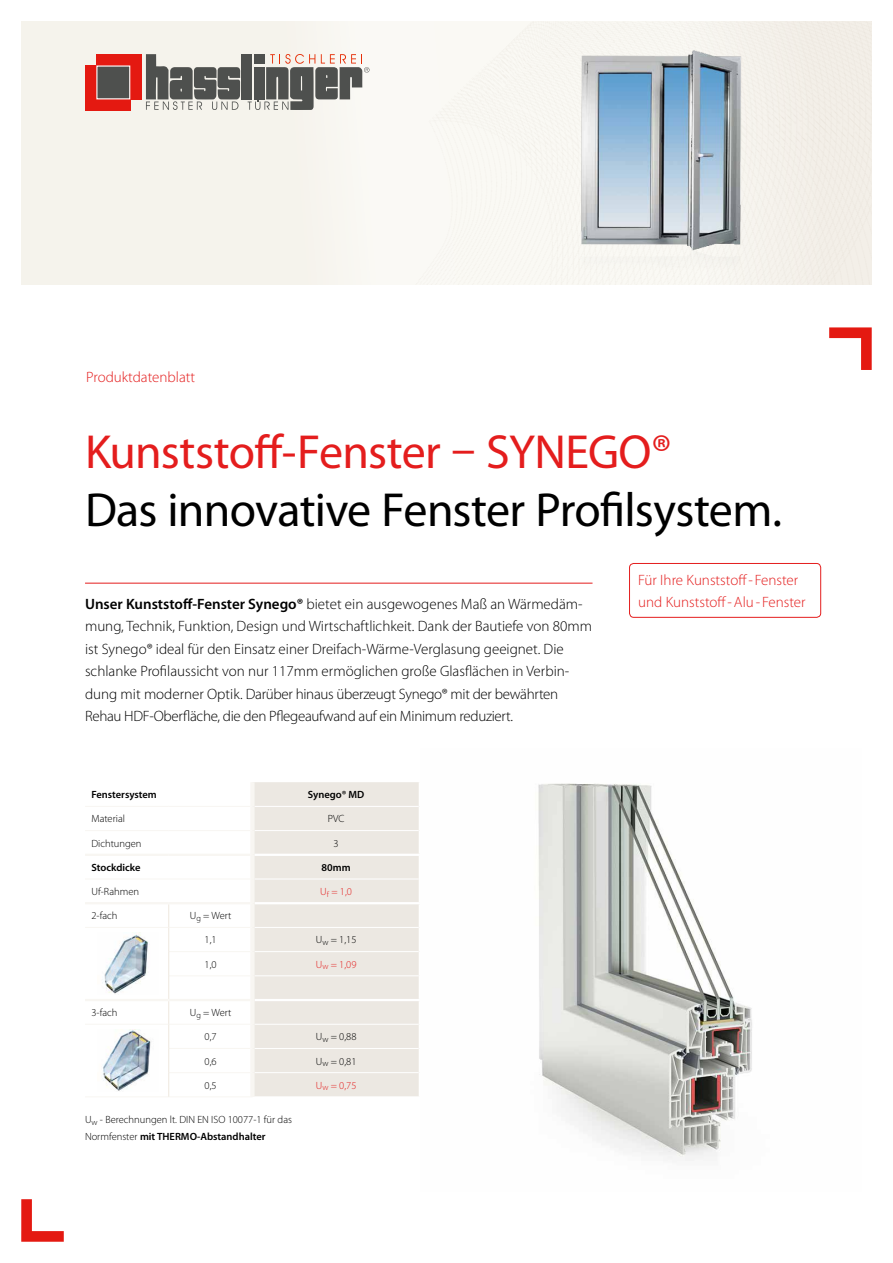
<style>
.page{position:relative;width:893px;height:1263px;background:#fff}
.page>*{position:absolute;margin:0;border:0;box-sizing:border-box;transform-origin:0 0}
.t1{font:48px "Myriad Pro";letter-spacing:-.015em;color:#000}
.t2{font:48px "Myriad Pro";letter-spacing:-.015em;color:#e41d1d}
.t3{font:300 15px/22.5px "Myriad Pro";color:#000}
.t4{font:300 15px/22.5px "Myriad Pro";color:#e41d1d}
.t5{font:300 10.5px/16.5px "Myriad Pro";color:#000}
.t6{font:600 10.5px "Myriad Pro";color:#000}
.t7{font:300 10.5px "Myriad Pro";color:#e41d1d}
.s1{font-weight:600}
</style>
<div class="page">
<div style="left:21px;top:21px;width:851px;height:264px;background:#f5f3ec"></div>
<div style="left:96px;top:54px;width:46px;height:45px;background:#e41911"></div>
<div style="left:85px;top:65px;width:45px;height:46px;background:#e41911"></div>
<div style="left:96px;top:65px;width:34px;height:34px;background:#4e504e;border:1px solid #fff"></div>
<div style="left:242px;top:54px;width:10px;height:45px;background:#4e504e"></div>
<svg style="left:146px;top:54px;width:94px;height:56px"></svg>
<svg style="left:248px;top:54px;width:121px;height:56px"></svg>
<div style="left:255px;top:782px;width:164px;height:314px;background:#ece8e2"></div>
<hr style="left:255px;top:806px;width:164px;height:1px;background:#fff">
<hr style="left:255px;top:830px;width:164px;height:1px;background:#fff">
<hr style="left:255px;top:879px;width:164px;height:1px;background:#fff">
<hr style="left:255px;top:927px;width:164px;height:1px;background:#fff">
<hr style="left:255px;top:951px;width:164px;height:1px;background:#fff">
<hr style="left:255px;top:975px;width:164px;height:1px;background:#fff">
<hr style="left:255px;top:1024px;width:164px;height:1px;background:#fff">
<hr style="left:255px;top:1048px;width:164px;height:1px;background:#fff">
<hr style="left:255px;top:1072px;width:164px;height:1px;background:#fff">
<hr style="left:255px;top:902px;width:166px;height:2px;background:#fff">
<hr style="left:255px;top:999px;width:166px;height:2px;background:#fff">
<hr style="left:85px;top:806px;width:84px;height:1px;background:#f8f6f2">
<hr style="left:169px;top:806px;width:81px;height:1px;background:#f8f6f2">
<hr style="left:85px;top:830px;width:84px;height:1px;background:#f8f6f2">
<hr style="left:169px;top:830px;width:81px;height:1px;background:#f8f6f2">
<hr style="left:85px;top:879px;width:84px;height:1px;background:#f8f6f2">
<hr style="left:169px;top:879px;width:81px;height:1px;background:#f8f6f2">
<hr style="left:85px;top:902px;width:84px;height:2px;background:#f8f6f2">
<hr style="left:169px;top:902px;width:81px;height:2px;background:#f8f6f2">
<hr style="left:169px;top:999px;width:81px;height:2px;background:#f8f6f2">
<hr style="left:169px;top:927px;width:81px;height:1px;background:#f8f6f2">
<hr style="left:169px;top:951px;width:81px;height:1px;background:#f8f6f2">
<hr style="left:169px;top:975px;width:81px;height:1px;background:#f8f6f2">
<hr style="left:169px;top:1024px;width:81px;height:1px;background:#f8f6f2">
<hr style="left:169px;top:1048px;width:81px;height:1px;background:#f8f6f2">
<hr style="left:169px;top:1072px;width:81px;height:1px;background:#f8f6f2">
<hr style="left:169px;top:1096px;width:83px;height:1px;background:#f8f6f2">
<div style="left:250px;top:782px;width:5px;height:24px;background:#f8f6f2"></div>
<div style="left:250px;top:806px;width:5px;height:24px;background:#f8f6f2"></div>
<div style="left:250px;top:830px;width:5px;height:25px;background:#f8f6f2"></div>
<div style="left:250px;top:855px;width:5px;height:24px;background:#f8f6f2"></div>
<div style="left:250px;top:879px;width:5px;height:24px;background:#f8f6f2"></div>
<div style="left:250px;top:903px;width:5px;height:24px;background:#f8f6f2"></div>
<div style="left:250px;top:927px;width:5px;height:25px;background:#f8f6f2"></div>
<div style="left:250px;top:952px;width:5px;height:24px;background:#f8f6f2"></div>
<div style="left:250px;top:976px;width:5px;height:24px;background:#f8f6f2"></div>
<div style="left:250px;top:1000px;width:5px;height:24px;background:#f8f6f2"></div>
<div style="left:250px;top:1024px;width:5px;height:24px;background:#f8f6f2"></div>
<div style="left:250px;top:1048px;width:5px;height:25px;background:#f8f6f2"></div>
<div style="left:250px;top:1073px;width:5px;height:24px;background:#f8f6f2"></div>
<hr style="left:85px;top:927px;width:84px;height:1px;background:#f8f6f2">
<hr style="left:85px;top:999px;width:84px;height:2px;background:#f8f6f2">
<hr style="left:85px;top:1024px;width:84px;height:1px;background:#f8f6f2">
<hr style="left:85px;top:1096px;width:84px;height:1px;background:#f8f6f2">
<svg style="left:168px;top:904px;width:1px;height:192px"></svg>
<hr style="left:85px;top:854px;width:84px;height:2px;background:#f8f6f2">
<hr style="left:169px;top:854px;width:81px;height:2px;background:#f8f6f2">
<hr style="left:255px;top:854px;width:166px;height:2px;background:#fff">
<img style="left:104px;top:932px;width:44px;height:62px">
<img style="left:103px;top:1029px;width:48px;height:62px">
<svg style="left:829px;top:327px;width:43px;height:43px"></svg>
<svg style="left:21px;top:1199px;width:43px;height:43px"></svg>
<img style="left:581px;top:50px;width:160px;height:235px">
<hr style="left:85px;top:583px;width:507px;height:1px;background:#e41d1d">
<div style="left:629px;top:563px;width:192px;height:54px;border:1px solid #e41d1d;border-radius:4px"></div>
<img style="left:538px;top:783px;width:214px;height:378px">
<p class="t4" style="left:86px;top:366px;width:110px">Produktdatenblatt</p>
<h1 class="t2" style="left:85px;top:422px;width:588px">Kunststoff-Fenster – SYNEGO®</h1>
<h1 class="t1" style="left:85px;top:480px;width:698px">Das innovative Fenster Profilsystem.</h1>
<p class="t3" style="left:85px;top:592px;width:508px"><span class="s1">Unser Kunststoff-Fenster Synego®</span> bietet ein ausgewogenes Maß an Wärmedäm&shy;mung, Technik, Funktion, Design und Wirtschaftlichkeit. Dank der Bautiefe von 80mm ist Synego® ideal für den Einsatz einer Dreifach-Wärme-Verglasung geeignet. Die schlanke Profilaussicht von nur 117mm ermöglichen große Glasflächen in Verbin&shy;dung mit moderner Optik. Darüber hinaus überzeugt Synego® mit der bewährten Rehau HDF-Oberfläche, die den Pflegeaufwand auf ein Minimum reduziert.</p>
<p class="t6" style="left:91px;top:788px;width:67px">Fenstersystem</p>
<p class="t6" style="left:308px;top:788px;width:58px">Synego® MD</p>
<p class="t5" style="left:91px;top:810px;width:35px">Material</p>
<p class="t5" style="left:328px;top:810px;width:18px">PVC</p>
<p class="t5" style="left:91px;top:835px;width:52px">Dichtungen</p>
<p class="t5" style="left:334px;top:835px;width:7px">3</p>
<p class="t6" style="left:91px;top:861px;width:51px">Stockdicke</p>
<p class="t6" style="left:322px;top:861px;width:31px">80mm</p>
<p class="t5" style="left:91px;top:883px;width:49px">Uf-Rahmen</p>
<p class="t7" style="left:320px;top:885px;width:33px">U<sub>f</sub> = 1,0</p>
<p class="t5" style="left:91px;top:907px;width:28px">2-fach</p>
<p class="t5" style="left:190px;top:907px;width:43px">U<sub>g</sub> = Wert</p>
<p class="t5" style="left:205px;top:932px;width:14px">1,1</p>
<p class="t5" style="left:316px;top:932px;width:42px">U<sub>w</sub> = 1,15</p>
<p class="t5" style="left:205px;top:956px;width:14px">1,0</p>
<p class="t7" style="left:316px;top:958px;width:42px">U<sub>w</sub> = 1,09</p>
<p class="t5" style="left:91px;top:1004px;width:28px">3-fach</p>
<p class="t5" style="left:190px;top:1004px;width:43px">U<sub>g</sub> = Wert</p>
<p class="t5" style="left:205px;top:1028px;width:14px">0,7</p>
<p class="t5" style="left:316px;top:1028px;width:42px">U<sub>w</sub> = 0,88</p>
<p class="t5" style="left:205px;top:1053px;width:14px">0,6</p>
<p class="t5" style="left:316px;top:1053px;width:42px">U<sub>w</sub> = 0,81</p>
<p class="t5" style="left:205px;top:1077px;width:14px">0,5</p>
<p class="t7" style="left:316px;top:1079px;width:42px">U<sub>w</sub> = 0,75</p>
<p class="t5" style="left:85px;top:1111px;width:208px">U<sub>w</sub> - Berechnungen lt. DIN EN ISO 10077-1 für das<br>Normfenster <span class="s1">mit THERMO-Abstandhalter</span></p>
<p class="t4" style="left:638px;top:568px;width:169px">Für Ihre Kunststoff- Fenster und Kunststoff-Alu- Fenster</p>
</div>
